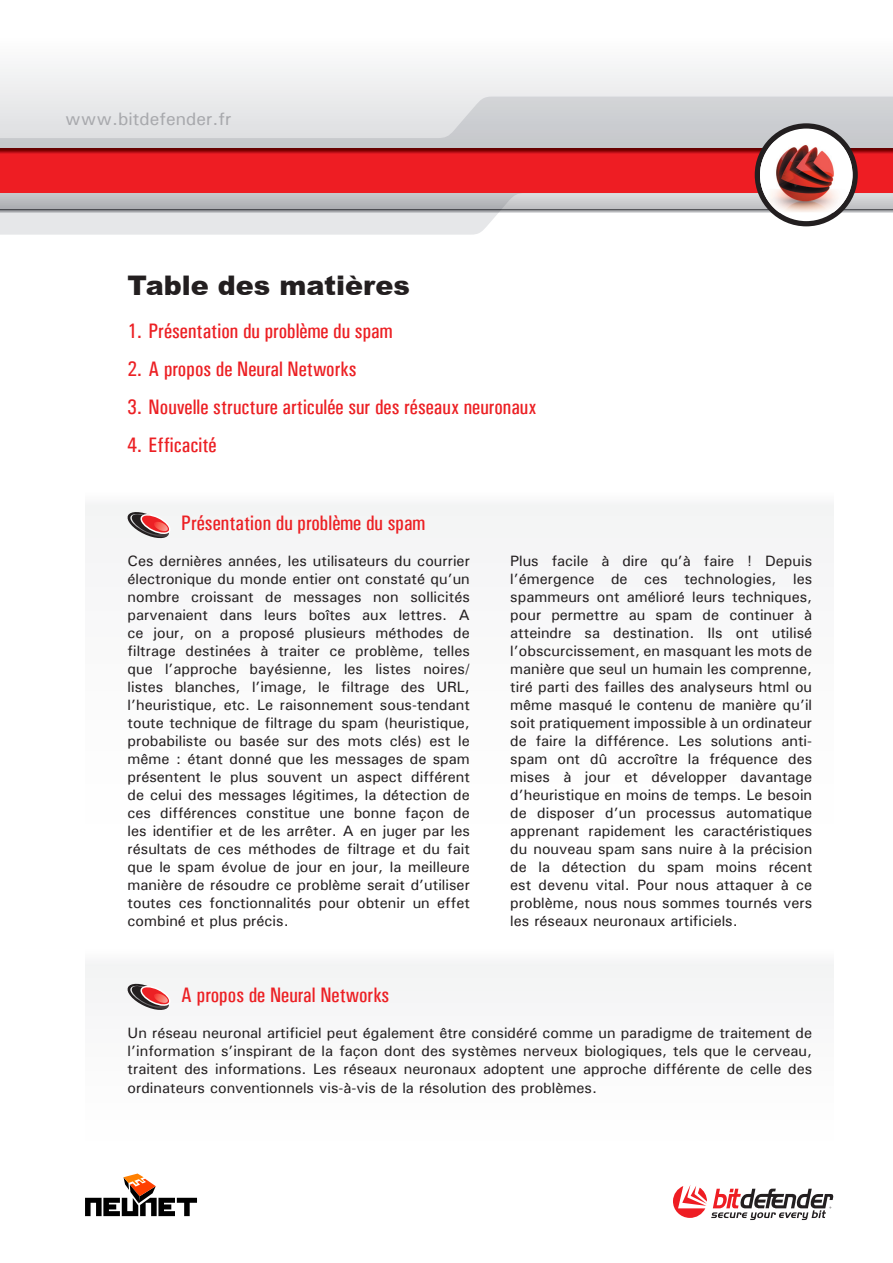
<style>
.page{position:relative;width:893px;height:1263px;background:#fff}
.page>*{position:absolute;margin:0;border:0;box-sizing:border-box;transform-origin:0 0}
.TITLU_MARE{font:27px "Arial Black Rom Normal";color:#231f20}
.subtitlu{font:21px "Univers Condensed";color:#ec2024}
.t1{font:18px "Univers ATT";color:#a8a9ad}
.TEXT{font:500 15px/18px "Univers";color:#231f20;text-align:justify}
</style>
<div class="page">
<svg style="left:673px;top:1185px;width:160px;height:35px"></svg>
<div style="left:0;top:0;width:893px;height:149px;background:linear-gradient(to right,#f8f9f9,#f8f8f9)"></div>
<svg style="left:0;top:97px;width:893px;height:138px;background:#d5d5d7"></svg>
<div style="left:0;top:155px;width:893px;height:38px;background:#ee1d23"></div>
<svg style="left:0;top:149px;width:893px;height:6px;background:#ab0c11"></svg>
<svg style="left:757px;top:126px;width:98px;height:98px"></svg>
<div style="left:755px;top:123px;width:103px;height:103px;border:5px solid #231f20;border-radius:50%"></div>
<img style="left:760px;top:141px;width:92px;height:71px">
<svg style="left:85px;top:1173px;width:112px;height:43px"></svg>
<div style="left:85px;top:489px;width:748px;height:364px;background:#fafafa"></div>
<div style="left:85px;top:964px;width:748px;height:192px;background:#fafafa"></div>
<svg style="left:127px;top:512px;width:42px;height:27px"></svg>
<svg style="left:127px;top:983px;width:42px;height:27px"></svg>
<div style="left:85px;top:947px;width:748px;height:17px;background:#fafafa"></div>
<p class="t1" style="left:65px;top:108px;width:168px">www.bitdefender.fr</p>
<p class="TITLU_MARE" style="left:128px;top:265px;width:284px">Table des matières</p>
<p class="subtitlu" style="left:128px;top:319px;width:266px">1. Présentation du problème du spam</p>
<p class="subtitlu" style="left:128px;top:356px;width:230px">2. A propos de Neural Networks</p>
<p class="subtitlu" style="left:128px;top:394px;width:410px">3. Nouvelle structure articulée sur des réseaux neuronaux</p>
<p class="subtitlu" style="left:128px;top:432px;width:91px">4. Efficacité</p>
<p class="subtitlu" style="left:181px;top:510px;width:245px">Présentation du problème du spam</p>
<p class="TEXT" style="left:128px;top:551px;width:344px">Ces dernières années, les utilisateurs du courrier électronique du monde entier ont constaté qu’un nombre croissant de messages non sollicités parvenaient dans leurs boîtes aux lettres. A ce jour, on a proposé plusieurs méthodes de filtrage destinées à traiter ce problème, telles que l’approche bayésienne, les listes noires/ listes blanches, l’image, le filtrage des URL, l’heuristique, etc. Le raisonnement sous-tendant toute technique de filtrage du spam (heuristique, probabiliste ou basée sur des mots clés) est le même : étant donné que les messages de spam présentent le plus souvent un aspect différent de celui des messages légitimes, la détection de ces différences constitue une bonne façon de les identifier et de les arrêter. A en juger par les résultats de ces méthodes de filtrage et du fait que le spam évolue de jour en jour, la meilleure manière de résoudre ce problème serait d’utiliser toutes ces fonctionnalités pour obtenir un effet combiné et plus précis.</p>
<p class="subtitlu" style="left:181px;top:982px;width:209px">A propos de Neural Networks</p>
<p class="TEXT" style="left:510px;top:551px;width:303px">Plus facile à dire qu’à faire ! Depuis l’émergence de ces technologies, les spammeurs ont amélioré leurs techniques, pour permettre au spam de continuer à atteindre sa destination. Ils ont utilisé l’obscurcissement, en masquant les mots de manière que seul un humain les comprenne, tiré parti des failles des analyseurs html ou même masqué le contenu de manière qu’il soit pratiquement impossible à un ordinateur de faire la différence. Les solutions anti&shy;spam ont dû accroître la fréquence des mises à jour et développer davantage d’heuristique en moins de temps. Le besoin de disposer d’un processus automatique apprenant rapidement les caractéristiques du nouveau spam sans nuire à la précision de la détection du spam moins récent est devenu vital. Pour nous attaquer à ce problème, nous nous sommes tournés vers les réseaux neuronaux artificiels.</p>
<p class="TEXT" style="left:128px;top:1024px;width:686px">Un réseau neuronal artificiel peut également être considéré comme un paradigme de traitement de l’information s’inspirant de la façon dont des systèmes nerveux biologiques, tels que le cerveau, traitent des informations. Les réseaux neuronaux adoptent une approche différente de celle des ordinateurs conventionnels vis-à-vis de la résolution des problèmes.</p>
</div>
